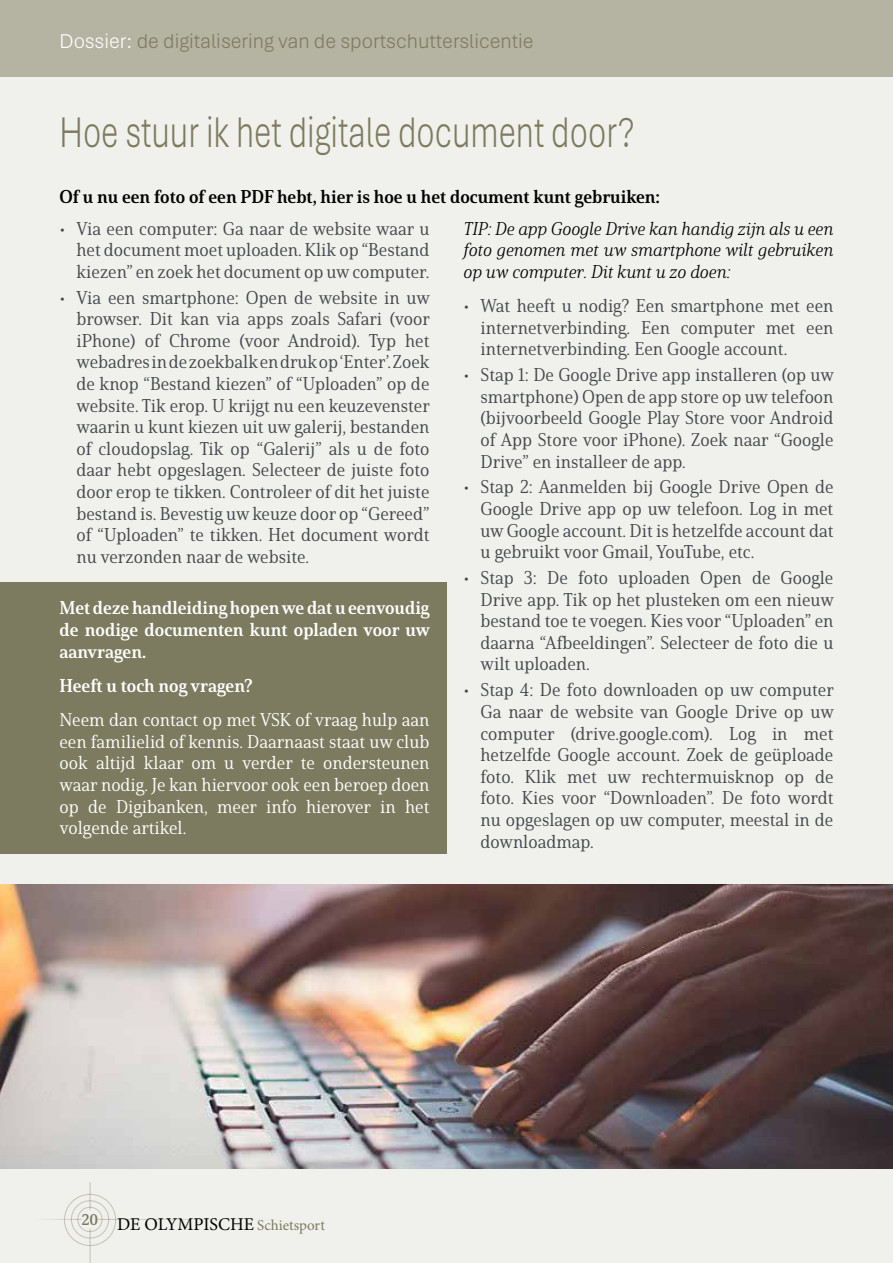
<style>
.page{position:relative;width:893px;height:1263px;background:#fff}
.page>*{position:absolute;margin:0;border:0;box-sizing:border-box;transform-origin:0 0}
.t1{font:300 45px "Aptos";color:#7c7b5f;scale:.75 1}
.t2{font:300 21px "Aptos";color:#7c7b5f}
.t3{font:18px/21.6px "Solitas Serif Nor Reg";color:#43464a;text-align:justify}
.t4{font:18px/21.6px "Solitas Serif Nor Reg";color:#fff;text-align:justify}
.t5{font:18px/21.6px "Solitas Serif Nor Lig It";color:#000;text-align:justify}
.t6{font:18px/21.6px "Solitas Serif Nor Bol";color:#fff;text-align:justify}
.t7{font:18px "Solitas Serif Nor Bol";color:#000}
.t8{font:18px "Minion Pro";letter-spacing:-.005em;color:#000}
.s1{color:#fff}
.s2{font-size:15px;color:#7c7b5f}
</style>
<div class="page">
<div style="left:0;top:77px;width:893px;height:1186px;background:#f0f0ec"></div>
<div style="left:77px;top:1207px;width:26px;height:25px;border:1px solid #d5d3c9;border-radius:50%"></div>
<div style="left:71px;top:1200px;width:38px;height:38px;border:1px solid #d5d3c9;border-radius:50%"></div>
<hr style="left:34px;top:1219px;width:48px;height:1px;background:#d5d3c9">
<hr style="left:98px;top:1219px;width:182px;height:1px;background:#d5d3c9">
<svg style="left:90px;top:1182px;width:1px;height:28px"></svg>
<hr style="left:90px;top:1228px;width:1px;height:35px;background:#d5d3c9">
<div style="left:64px;top:1194px;width:52px;height:52px;border:1px solid #d5d3c9;border-radius:50%"></div>
<div style="left:0;top:0;width:893px;height:77px;background:#b5b3a1"></div>
<div style="left:0;top:583px;width:446px;height:271px;background:#7c7b5f"></div>
<img style="left:0;top:884px;width:893px;height:284px">
<p class="t2" style="left:60px;top:27px;width:476px"><span class="s1">Dossier:</span> de digitalisering van de sportschutterslicentie</p>
<h1 class="t1" style="left:60px;top:102px;width:768px">Hoe stuur ik het digitale document door?</h1>
<p class="t7" style="left:60px;top:186px;width:602px">Of u nu een foto of een PDF hebt, hier is hoe u het document kunt gebruiken:</p>
<p class="t3" style="left:77px;top:217px;width:354px;text-indent:-17px">• Via een computer: Ga naar de website waar u het document moet uploaden. Klik op “Bestand kiezen” en zoek het document op uw computer.</p>
<p class="t3" style="left:77px;top:286px;width:355px;text-indent:-17px">• Via een smartphone: Open de website in uw browser. Dit kan via apps zoals Safari (voor iPhone) of Chrome (voor Android). Typ het webadres in de zoekbalk en druk op ‘Enter’. Zoek de knop “Bestand kiezen” of “Uploaden” op de website. Tik erop. U krijgt nu een keuzevenster waarin u kunt kiezen uit uw galerij, bestanden of cloudopslag. Tik op “Galerij” als u de foto daar hebt opgeslagen. Selecteer de juiste foto door erop te tikken. Controleer of dit het juiste bestand is. Bevestig uw keuze door op “Gereed” of “Uploaden” te tikken. Het document wordt nu verzonden naar de website.</p>
<p class="t6" style="left:60px;top:597px;width:372px">Met deze handleiding hopen we dat u eenvoudig de nodige documenten kunt opladen voor uw aanvragen.</p>
<p class="t6" style="left:60px;top:675px;width:195px">Heeft u toch nog vragen?</p>
<p class="t4" style="left:60px;top:709px;width:371px">Neem dan contact op met VSK of vraag hulp aan een familielid of kennis. Daarnaast staat uw club ook altijd klaar om u verder te ondersteunen waar nodig. Je kan hiervoor ook een beroep doen op de Digibanken, meer info hierover in het volgende artikel.</p>
<p class="t5" style="left:463px;top:217px;width:371px">TIP: De app Google Drive kan handig zijn als u een foto genomen met uw smartphone wilt gebruiken op uw computer. Dit kunt u zo doen:</p>
<p class="t3" style="left:480px;top:295px;width:354px;text-indent:-17px">• Wat heeft u nodig? Een smartphone met een internetverbinding. Een computer met een internetverbinding. Een Google account.</p>
<p class="t3" style="left:480px;top:364px;width:355px;text-indent:-17px">• Stap 1: De Google Drive app installeren (op uw smartphone) Open de app store op uw telefoon (bijvoorbeeld Google Play Store voor Android of App Store voor iPhone). Zoek naar “Google Drive” en installeer de app.</p>
<p class="t3" style="left:480px;top:476px;width:354px;text-indent:-17px">• Stap 2: Aanmelden bij Google Drive Open de Google Drive app op uw telefoon. Log in met uw Google account. Dit is hetzelfde account dat u gebruikt voor Gmail, YouTube, etc.</p>
<p class="t3" style="left:480px;top:567px;width:355px;text-indent:-17px">• Stap 3: De foto uploaden Open de Google Drive app. Tik op het plusteken om een nieuw bestand toe te voegen. Kies voor “Uploaden” en daarna “Afbeeldingen”. Selecteer de foto die u wilt uploaden.</p>
<p class="t3" style="left:480px;top:679px;width:355px;text-indent:-17px">• Stap 4: De foto downloaden op uw computer Ga naar de website van Google Drive op uw computer (drive.google.com). Log in met hetzelfde Google account. Zoek de geüploade foto. Klik met uw rechtermuisknop op de foto. Kies voor “Downloaden”. De foto wordt nu opgeslagen op uw computer, meestal in de downloadmap.</p>
<p class="t8" style="left:82px;top:1213px;width:245px"><sup>20</sup> DE OLYMPISCHE <span class="s2">Schietsport</span></p>
</div>
